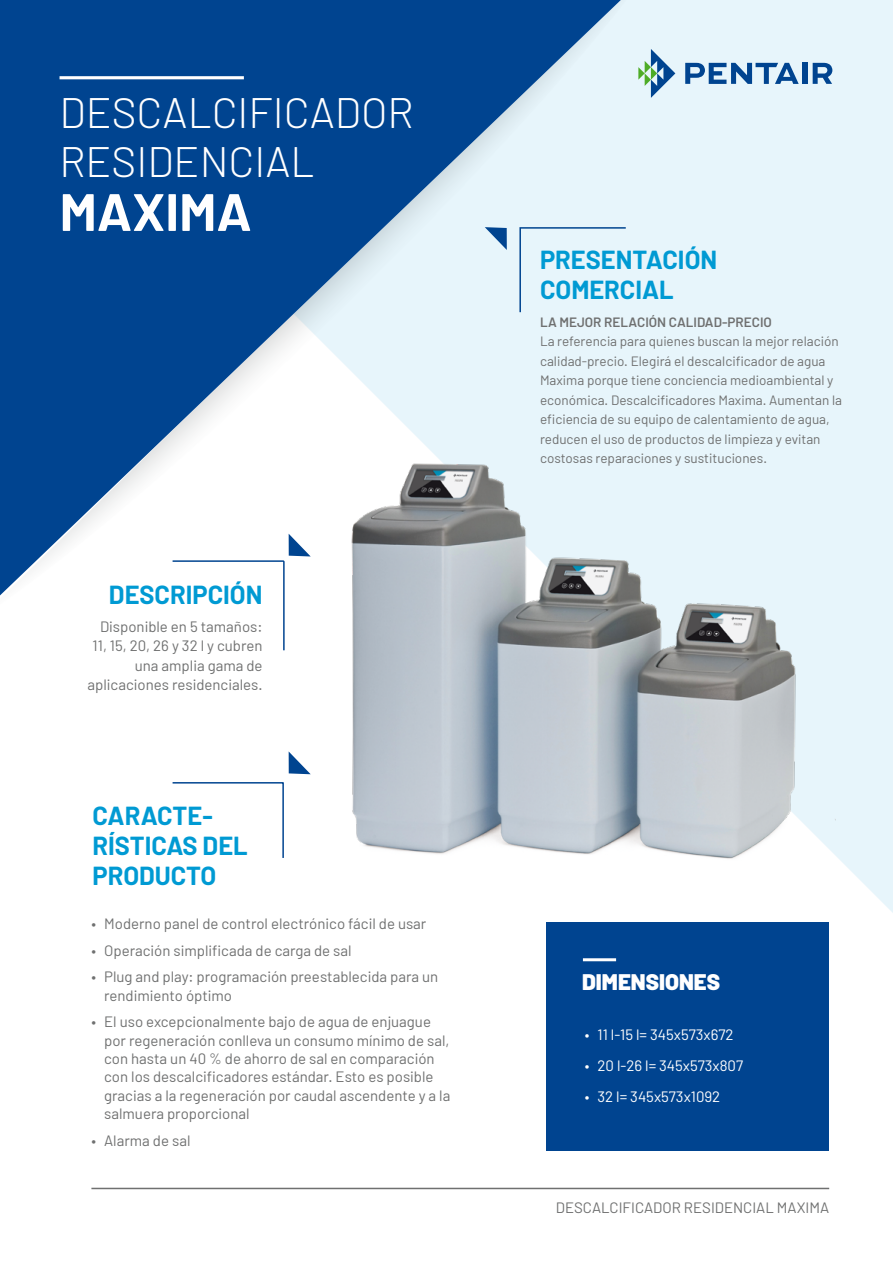
<style>
.page{position:relative;width:893px;height:1263px;background:#e7f5fb}
.page>*{position:absolute;margin:0;border:0;box-sizing:border-box;transform-origin:0 0}
.t1{font:700 52.5px "Barlow";color:#fff}
.t2{font:300 42.6px/48.9px "Barlow";color:#fff}
.t3{font:700 25.5px/30px "Barlow";color:#009ad3}
.t4{font:900 22.5px "Barlow";color:#fff}
.t5{font:15px/18.3px "Barlow";color:#6f7070}
.t6{font:15px "Barlow";color:#fff}
.t7{font:13.5px/19.5px "Barlow";color:#6f7070}
.t8{font:600 13.5px "Barlow";color:#6f7070}
</style>
<div class="page">
<div style="left:0;top:619px;width:893px;height:644px;background:#fff"></div>
<div style="left:0;top:595px;width:312px;height:24px;background:#fff"></div>
<svg style="left:0;top:0;width:621px;height:595px;fill:#004490"></svg>
<hr style="left:60px;top:76px;width:184px;height:3px;background:#fff">
<svg style="left:289px;top:751px;width:22px;height:23px"></svg>
<svg style="left:485px;top:227px;width:22px;height:23px"></svg>
<div style="left:171px;top:534px;width:140px;height:118px;background:#fff"></div>
<div style="left:171px;top:781px;width:114px;height:78px;background:#fff"></div>
<svg style="left:519px;top:226px;width:107px;height:88px"></svg>
<hr style="left:91px;top:1188px;width:738px;height:1px;background:#6f7070">
<svg style="left:638px;top:49px;width:37px;height:49px"></svg>
<svg style="left:685px;top:63px;width:114px;height:21px"></svg>
<div style="left:802px;top:63px;width:5px;height:21px;background:#004490"></div>
<svg style="left:813px;top:63px;width:19px;height:21px"></svg>
<img style="left:312px;top:452px;width:523px;height:456px">
<div style="left:546px;top:923px;width:282px;height:228px;background:#004490"></div>
<hr style="left:583px;top:958px;width:33px;height:3px;background:#fff">
<h2 class="t2" style="left:60px;top:85px;width:356px">DESCALCIFICADOR<br>RESIDENCIAL</h2>
<h1 class="t1" style="left:60px;top:179px;width:194px">MAXIMA</h1>
<h3 class="t3" style="left:109px;top:579px;width:155px">DESCRIPCIÓN</h3>
<p class="t5" style="left:88px;top:616px;width:176px;line-height:19.5px;text-align:right">Disponible en 5 tamaños:<br>11, 15, 20, 26 y 32 l y cubren una amplia gama de aplicaciones residenciales.</p>
<h3 class="t3" style="left:92px;top:801px;width:157px">CARACTE-<br>RÍSTICAS DEL<br>PRODUCTO</h3>
<p class="t5" style="left:91px;top:914px;width:336px">• Moderno panel de control electrónico fácil de usar</p>
<p class="t5" style="left:91px;top:940px;width:262px">• Operación simplificada de carga de sal</p>
<p class="t5" style="left:104px;top:967px;width:336px;text-indent:-13px">• Plug and play: programación preestablecida para un rendimiento óptimo</p>
<p class="t5" style="left:104px;top:1012px;width:348px;text-indent:-13px">• El uso excepcionalmente bajo de agua de enjuague por regeneración conlleva un consumo mínimo de sal, con hasta un 40 % de ahorro de sal en comparación con los descalcificadores estándar. Esto es posible gracias a la regeneración por caudal ascendente y a la salmuera proporcional</p>
<p class="t5" style="left:91px;top:1131px;width:101px">• Alarma de sal</p>
<h3 class="t3" style="left:540px;top:245px;width:179px">PRESENTACIÓN<br>COMERCIAL</h3>
<p class="t8" style="left:540px;top:312px;width:233px">LA MEJOR RELACIÓN CALIDAD-PRECIO</p>
<p class="t7" style="left:540px;top:331px;width:304px">La referencia para quienes buscan la mejor relación calidad-precio. Elegirá el descalcificador de agua Maxima porque tiene conciencia medioambiental y económica. Descalcificadores Maxima. Aumentan la eficiencia de su equipo de calentamiento de agua, reducen el uso de productos de limpieza y evitan costosas reparaciones y sustituciones.</p>
<h3 class="t4" style="left:582px;top:968px;width:140px">DIMENSIONES</h3>
<p class="t6" style="left:585px;top:1025px;width:150px">• 11 l-15 l= 345x573x672</p>
<p class="t6" style="left:585px;top:1056px;width:160px">• 20 l-26 l= 345x573x807</p>
<p class="t6" style="left:585px;top:1087px;width:137px">• 32 l= 345x573x1092</p>
<p class="t5" style="left:556px;top:1198px;width:275px">DESCALCIFICADOR RESIDENCIAL MAXIMA</p>
</div>
